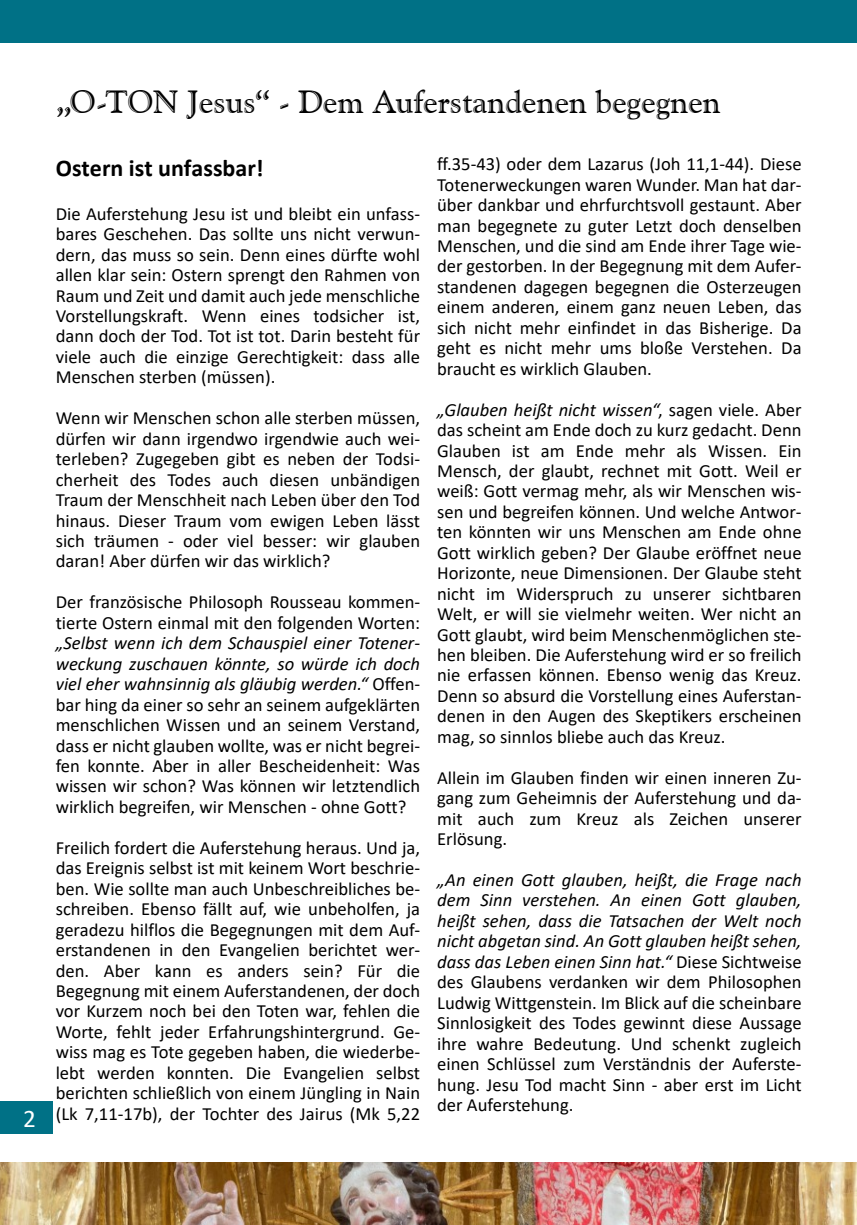
<style>
.page{position:relative;width:857px;height:1225px;background:#fff}
.page>*{position:absolute;margin:0;border:0;box-sizing:border-box;transform-origin:0 0}
.t1{font:32px "Goudy Handtooled BT";color:#000}
.t2{font:25.4px "Calibri";color:#fff}
.t3{font:700 24px "Calibri";color:#000}
.t4{font:18.6px/20.4px "Calibri";color:#000;text-align:justify}
.s1{font-style:italic}
</style>
<div class="page">
<div style="left:0;top:0;width:856px;height:42px;background:#007186"></div>
<img style="left:0;top:1163px;width:856px;height:62px">
<div style="left:0;top:1101px;width:53px;height:33px;background:#007186"></div>
<h2 class="t2" style="left:23px;top:1108px;width:14px">2</h2>
<h1 class="t1" style="left:57px;top:89px;width:665px">„O-TON Jesus“ - Dem Auferstandenen begegnen</h1>
<p class="t3" style="left:56px;top:158px;width:209px">Ostern ist unfassbar!</p>
<p class="t4" style="left:56px;top:205px;width:366px">Die Auferstehung Jesu ist und bleibt ein unfass&shy;bares Geschehen. Das sollte uns nicht verwun&shy;dern, das muss so sein. Denn eines dürfte wohl allen klar sein: Ostern sprengt den Rahmen von Raum und Zeit und damit auch jede menschliche Vorstellungskraft. Wenn eines todsicher ist, dann doch der Tod. Tot ist tot. Darin besteht für viele auch die einzige Gerechtigkeit: dass alle Menschen sterben (müssen).</p>
<p class="t4" style="left:56px;top:409px;width:366px">Wenn wir Menschen schon alle sterben müssen, dürfen wir dann irgendwo irgendwie auch wei&shy;terleben? Zugegeben gibt es neben der Todsi&shy;cherheit des Todes auch diesen unbändigen Traum der Menschheit nach Leben über den Tod hinaus. Dieser Traum vom ewigen Leben lässt sich träumen - oder viel besser: wir glauben daran! Aber dürfen wir das wirklich?</p>
<p class="t4" style="left:56px;top:593px;width:366px">Der französische Philosoph Rousseau kommen&shy;tierte Ostern einmal mit den folgenden Worten:</p>
<p class="t4" style="left:56px;top:634px;width:366px"><span class="s1">„Selbst wenn ich dem Schauspiel einer Totener&shy;weckung zuschauen könnte, so würde ich doch viel eher wahnsinnig als gläubig werden.“</span> Offen&shy;bar hing da einer so sehr an seinem aufgeklärten menschlichen Wissen und an seinem Verstand, dass er nicht glauben wollte, was er nicht begrei&shy;fen konnte. Aber in aller Bescheidenheit: Was wissen wir schon? Was können wir letztendlich wirklich begreifen, wir Menschen - ohne Gott?</p>
<p class="t4" style="left:56px;top:839px;width:366px">Freilich fordert die Auferstehung heraus. Und ja, das Ereignis selbst ist mit keinem Wort beschrie&shy;ben. Wie sollte man auch Unbeschreibliches be&shy;schreiben. Ebenso fällt auf, wie unbeholfen, ja geradezu hilflos die Begegnungen mit dem Auf&shy;erstandenen in den Evangelien berichtet wer&shy;den. Aber kann es anders sein? Für die Begegnung mit einem Auferstandenen, der doch vor Kurzem noch bei den Toten war, fehlen die Worte, fehlt jeder Erfahrungshintergrund. Ge&shy;wiss mag es Tote gegeben haben, die wiederbe&shy;lebt werden konnten. Die Evangelien selbst berichten schließlich von einem Jüngling in Nain (Lk 7,11-17b), der Tochter des Jairus (Mk 5,22</p>
<p class="t4" style="left:437px;top:155px;width:366px">ff.35-43) oder dem Lazarus (Joh 11,1-44). Diese Totenerweckungen waren Wunder. Man hat dar&shy;über dankbar und ehrfurchtsvoll gestaunt. Aber man begegnete zu guter Letzt doch denselben Menschen, und die sind am Ende ihrer Tage wie&shy;der gestorben. In der Begegnung mit dem Aufer&shy;standenen dagegen begegnen die Osterzeugen einem anderen, einem ganz neuen Leben, das sich nicht mehr einfindet in das Bisherige. Da geht es nicht mehr ums bloße Verstehen. Da braucht es wirklich Glauben.</p>
<p class="t4" style="left:437px;top:401px;width:366px"><span class="s1">„Glauben heißt nicht wissen“</span>, sagen viele. Aber das scheint am Ende doch zu kurz gedacht. Denn Glauben ist am Ende mehr als Wissen. Ein Mensch, der glaubt, rechnet mit Gott. Weil er weiß: Gott vermag mehr, als wir Menschen wis&shy;sen und begreifen können. Und welche Antwor&shy;ten könnten wir uns Menschen am Ende ohne Gott wirklich geben? Der Glaube eröffnet neue Horizonte, neue Dimensionen. Der Glaube steht nicht im Widerspruch zu unserer sichtbaren Welt, er will sie vielmehr weiten. Wer nicht an Gott glaubt, wird beim Menschenmöglichen ste&shy;hen bleiben. Die Auferstehung wird er so freilich nie erfassen können. Ebenso wenig das Kreuz.<br>Denn so absurd die Vorstellung eines Auferstan&shy;denen in den Augen des Skeptikers erscheinen mag, so sinnlos bliebe auch das Kreuz.</p>
<p class="t4" style="left:437px;top:769px;width:366px">Allein im Glauben finden wir einen inneren Zu&shy;gang zum Geheimnis der Auferstehung und da&shy;mit auch zum Kreuz als Zeichen unserer Erlösung.</p>
<p class="t4" style="left:437px;top:871px;width:366px"><span class="s1">„An einen Gott glauben, heißt, die Frage nach dem Sinn verstehen. An einen Gott glauben, heißt sehen, dass die Tatsachen der Welt noch nicht abgetan sind. An Gott glauben heißt sehen, dass das Leben einen Sinn hat.“</span> Diese Sichtweise des Glaubens verdanken wir dem Philosophen Ludwig Wittgenstein. Im Blick auf die scheinbare Sinnlosigkeit des Todes gewinnt diese Aussage ihre wahre Bedeutung. Und schenkt zugleich einen Schlüssel zum Verständnis der Auferste&shy;hung. Jesu Tod macht Sinn - aber erst im Licht der Auferstehung.</p>
</div>
